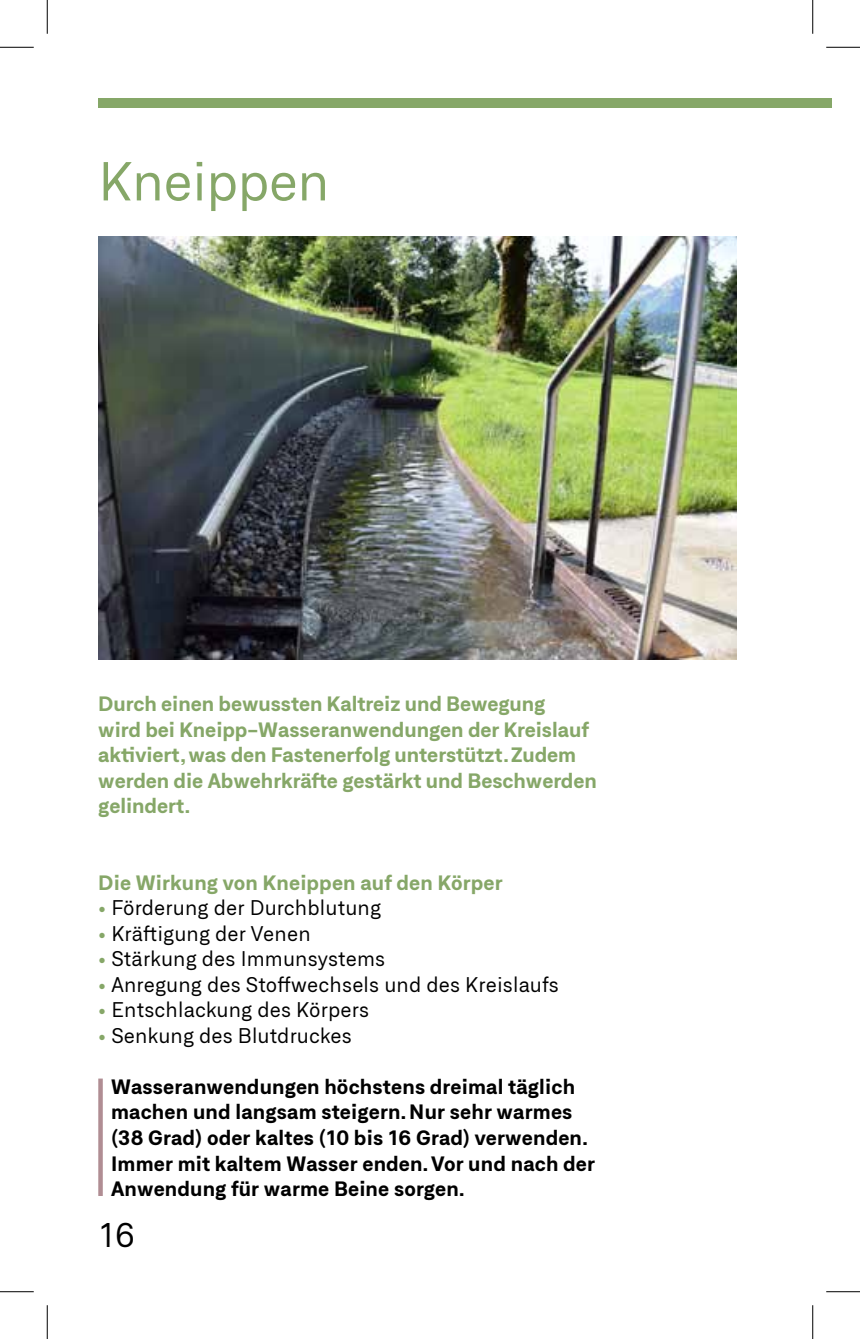
<style>
.page{position:relative;width:860px;height:1339px;background:#fff}
.page>*{position:absolute;margin:0;border:0;box-sizing:border-box;transform-origin:0 0}
.t1{font:52.88px "Neufile Grotesk";letter-spacing:-.01em;color:#86a768}
.t2{font:32.62px "Neufile Grotesk";color:#000}
.t3{font:700 20.25px/25.4px "Neufile Grotesk";color:#86a768}
.t4{font:700 20.25px/25.4px "Neufile Grotesk";letter-spacing:.01em;color:#000}
.t5{font:20.25px "Neufile Grotesk";letter-spacing:.01em;color:#000}
.s1{color:#86a768}
</style>
<div class="page">
<div style="left:98px;top:98px;width:734px;height:10px;background:#86a768"></div>
<img style="left:98px;top:236px;width:638px;height:424px">
<div style="left:98px;top:1078px;width:5px;height:117px;background:#b08d93"></div>
<hr style="left:0;top:47px;width:34px;height:1px;background:#000">
<hr style="left:826px;top:47px;width:34px;height:1px;background:#000">
<hr style="left:0;top:1291px;width:34px;height:1px;background:#000">
<hr style="left:826px;top:1291px;width:34px;height:1px;background:#000">
<hr style="left:47px;top:0;width:1px;height:34px;background:#000">
<hr style="left:47px;top:1304px;width:1px;height:34px;background:#000">
<hr style="left:812px;top:0;width:1px;height:34px;background:#000">
<hr style="left:812px;top:1304px;width:1px;height:34px;background:#000">
<h1 class="t1" style="left:98px;top:148px;width:233px">Kneippen</h1>
<p class="t3" style="left:98px;top:690px;width:500px">Durch einen bewussten Kaltreiz und Bewegung<br>wird bei Kneipp-Wasseranwendungen der Kreislauf aktiviert, was den Fastenerfolg unterstützt. Zudem werden die Abwehrkräfte gestärkt und Beschwerden gelindert.</p>
<p class="t3" style="left:98px;top:869px;width:406px">Die Wirkung von Kneippen auf den Körper</p>
<p class="t5" style="left:98px;top:895px;width:284px"><span class="s1">•</span> Förderung der Durchblutung</p>
<p class="t5" style="left:98px;top:920px;width:214px"><span class="s1">•</span> Kräftigung der Venen</p>
<p class="t5" style="left:98px;top:946px;width:288px"><span class="s1">•</span> Stärkung des Immunsystems</p>
<p class="t5" style="left:98px;top:971px;width:462px"><span class="s1">•</span> Anregung des Stoffwechsels und des Kreislaufs</p>
<p class="t5" style="left:98px;top:997px;width:272px"><span class="s1">•</span> Entschlackung des Körpers</p>
<p class="t5" style="left:98px;top:1022px;width:255px"><span class="s1">•</span> Senkung des Blutdruckes</p>
<p class="t4" style="left:111px;top:1073px;width:485px">Wasseranwendungen höchstens dreimal täglich machen und langsam steigern. Nur sehr warmes (38 Grad) oder kaltes (10 bis 16 Grad) verwenden.<br>Immer mit kaltem Wasser enden. Vor und nach der Anwendung für warme Beine sorgen.</p>
<h2 class="t2" style="left:98px;top:1214px;width:38px">16</h2>
</div>
